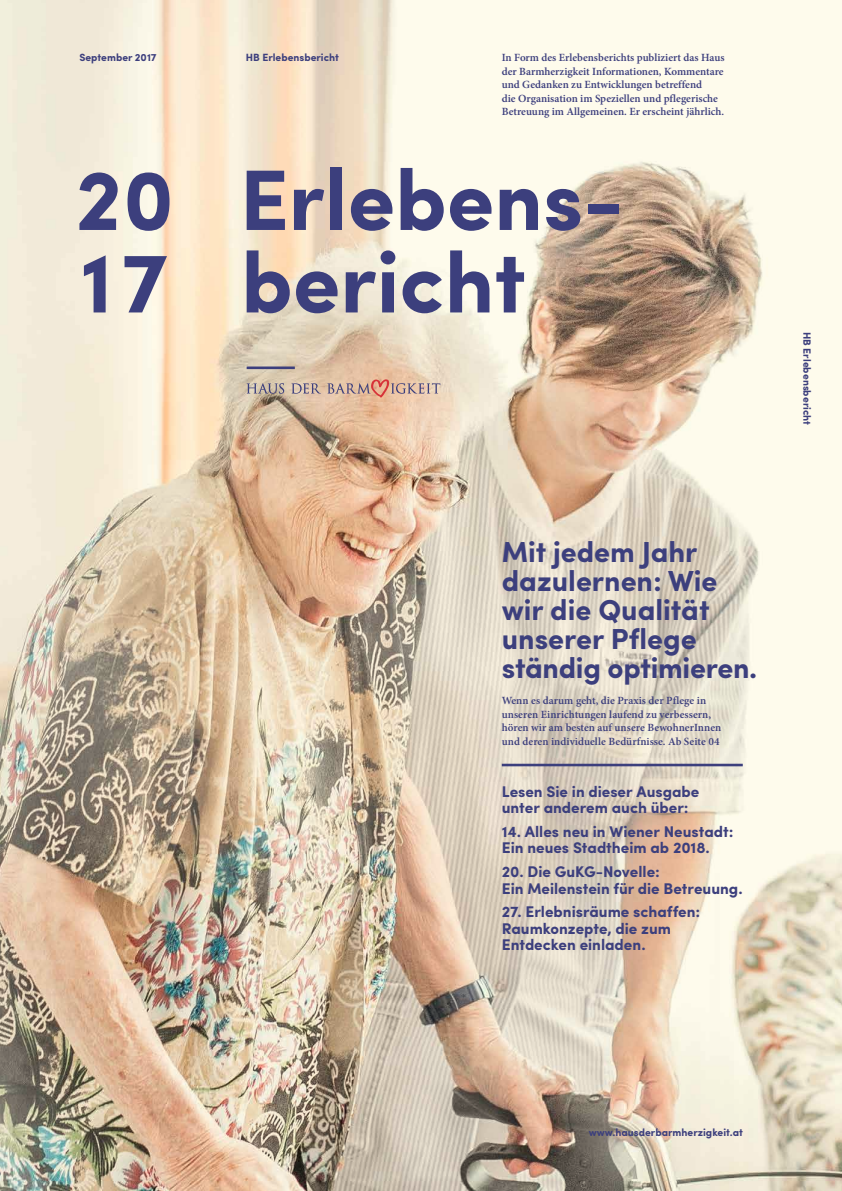
<style>
.page{position:relative;width:842px;height:1191px;background:#fff}
.page>*{position:absolute;margin:0;border:0;box-sizing:border-box;transform-origin:0 0}
.t1{font:700 86px/82.5px "Sofia Pro";color:#3c4087}
.t2{font:700 29px/29px "Sofia Pro";color:#3c4087}
.t3{font:700 15.5px/16.5px "Sofia Pro";color:#3c4087}
.t4{font:600 11px/13.5px "Minion Pro";color:#3c4087}
.t5{font:700 10.5px "Sofia Pro";color:#3c4087}
</style>
<div class="page">
<img style="left:0;top:0;width:842px;height:1191px">
<p class="t5" style="left:79px;top:49px;width:79px">September 2017</p>
<p class="t5" style="left:246px;top:49px;width:95px">HB Erlebensbericht</p>
<p class="t4" style="left:502px;top:51px;width:224px">In Form des Erlebensberichts publiziert das Haus der Barmherzigkeit Informationen, Kommentare und Gedanken zu Entwicklungen betreffend<br>die Organisation im Speziellen und pflegerische Betreuung im Allgemeinen. Er erscheint jährlich.</p>
<h1 class="t1" style="left:72px;top:153px;width:103px">20<br>1 7</h1>
<h1 class="t1" style="left:240px;top:153px;width:386px">Erlebens&shy;bericht</h1>
<h2 class="t2" style="left:502px;top:535px;width:257px">Mit jedem Jahr dazulernen: Wie wir die Qualität unserer Pflege ständig optimieren.</h2>
<p class="t4" style="left:502px;top:694px;width:221px">Wenn es darum geht, die Praxis der Pflege in unseren Einrichtungen laufend zu verbessern, hören wir am besten auf unsere BewohnerInnen und deren individuelle Bedürfnisse. Ab Seite 04</p>
<h3 class="t3" style="left:502px;top:782px;width:199px">Lesen Sie in dieser Ausgabe unter anderem auch über:</h3>
<h3 class="t3" style="left:502px;top:822px;width:233px">14. Alles neu in Wiener Neustadt:<br>Ein neues Stadtheim ab 2018.</h3>
<h3 class="t3" style="left:502px;top:862px;width:242px">20. Die GuKG-Novelle:<br>Ein Meilenstein für die Betreuung.</h3>
<h3 class="t3" style="left:502px;top:902px;width:200px">27. Erlebnisräume schaffen:<br>Raumkonzepte, die zum<br>Entdecken einladen.</h3>
<p class="t5" style="left:815px;top:332px;width:95px;rotate:90deg">HB Erlebensbericht</p>
<p class="t5" style="left:589px;top:1124px;width:156px">www.hausderbarmherzigkeit.at</p>
</div>
